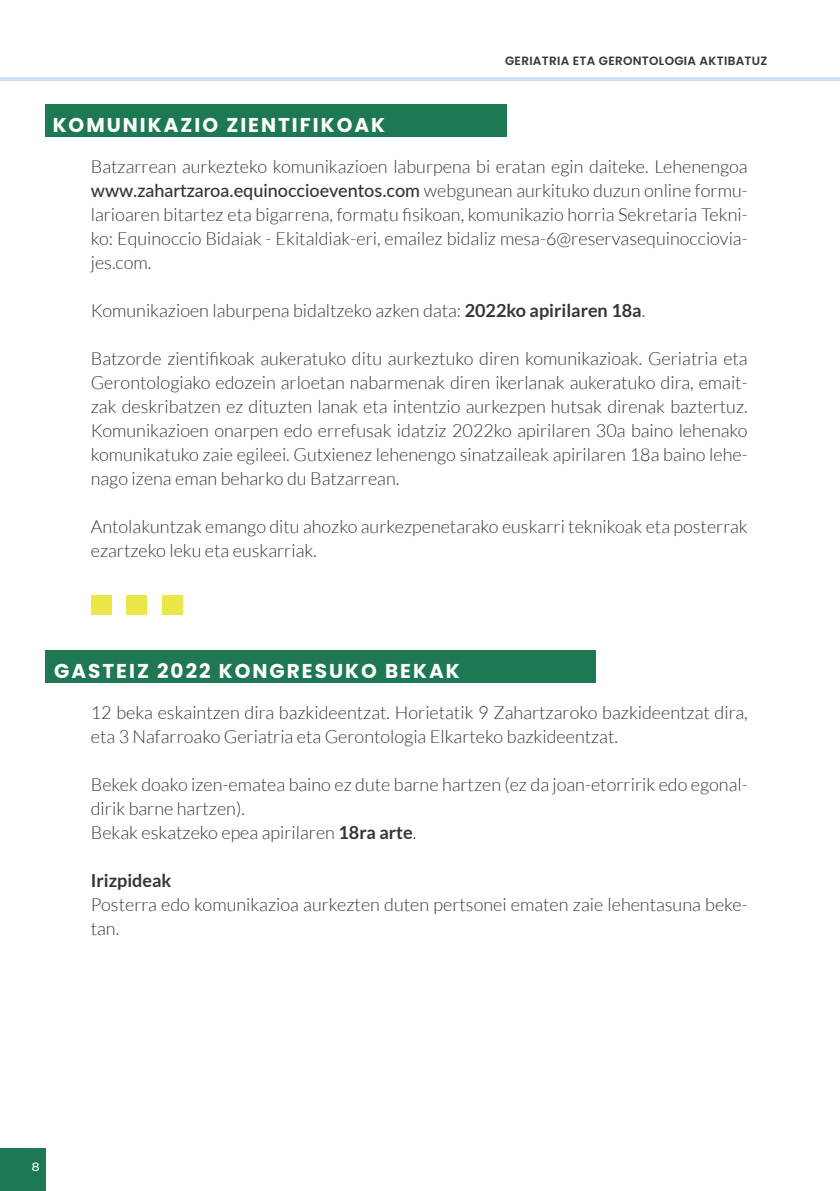
<style>
.page{position:relative;width:840px;height:1191px;background:#fff}
.page>*{position:absolute;margin:0;border:0;box-sizing:border-box;transform-origin:0 0}
.t1{font:700 20px "Poppins";letter-spacing:.1em;color:#fff}
.t2{font:300 18px/24px "Lato";color:#353534}
.t3{font:700 18px "Lato";color:#353534}
.t4{font:600 12px "Poppins";letter-spacing:.025em;color:#373737}
.t5{font:500 12px "Montserrat";color:#fff}
.s1{font-weight:500}
.s2{font-weight:700}
</style>
<div class="page">
<hr style="left:0;top:77px;width:839px;height:4px;background:#cee1ff">
<div style="left:0;top:1148px;width:45px;height:43px;background:#1e7854"></div>
<div style="left:45px;top:104px;width:461px;height:33px;background:#1e7854"></div>
<div style="left:91px;top:595px;width:20px;height:20px;background:#ece748"></div>
<div style="left:126px;top:595px;width:21px;height:20px;background:#ece748"></div>
<div style="left:162px;top:595px;width:20px;height:20px;background:#ece748"></div>
<div style="left:45px;top:650px;width:550px;height:33px;background:#1e7854"></div>
<p class="t1" style="left:53px;top:113px;width:334px">KOMUNIKAZIO ZIENTIFIKOAK</p>
<p class="t4" style="left:505px;top:54px;width:263px">GERIATRIA ETA GERONTOLOGIA AKTIBATUZ</p>
<p class="t2" style="left:91px;top:154px;width:658px;text-align:justify">Batzarrean aurkezteko komunikazioen laburpena bi eratan egin daiteke. Lehenengoa <span class="s1">www.zahartzaroa.equinoccioeventos.com</span> webgunean aurkituko duzun online formu&shy;larioaren bitartez eta bigarrena, formatu fisikoan, komunikazio horria Sekretaria Tekni&shy;ko: Equinoccio Bidaiak - Ekitaldiak-eri, emailez bidaliz mesa-6@reservasequinocciovia&shy;jes.com.</p>
<p class="t2" style="left:91px;top:298px;width:555px">Komunikazioen laburpena bidaltzeko azken data: <span class="s2">2022ko apirilaren 18a</span>.</p>
<p class="t2" style="left:91px;top:346px;width:658px;text-align:justify">Batzorde zientifikoak aukeratuko ditu aurkeztuko diren komunikazioak. Geriatria eta Gerontologiako edozein arloetan nabarmenak diren ikerlanak aukeratuko dira, emait&shy;zak deskribatzen ez dituzten lanak eta intentzio aurkezpen hutsak direnak baztertuz.<br>Komunikazioen onarpen edo errefusak idatziz 2022ko apirilaren 30a baino lehenako komunikatuko zaie egileei. Gutxienez lehenengo sinatzaileak apirilaren 18a baino lehe&shy;nago izena eman beharko du Batzarrean.</p>
<p class="t2" style="left:91px;top:514px;width:658px">Antolakuntzak emango ditu ahozko aurkezpenetarako euskarri teknikoak eta posterrak ezartzeko leku eta euskarriak.</p>
<p class="t1" style="left:54px;top:659px;width:407px">GASTEIZ 2022 KONGRESUKO BEKAK</p>
<p class="t2" style="left:91px;top:700px;width:658px">12 beka eskaintzen dira bazkideentzat. Horietatik 9 Zahartzaroko bazkideentzat dira, eta 3 Nafarroako Geriatria eta Gerontologia Elkarteko bazkideentzat.</p>
<p class="t2" style="left:91px;top:772px;width:658px">Bekek doako izen-ematea baino ez dute barne hartzen (ez da joan-etorririk edo egonal&shy;dirik barne hartzen).<br>Bekak eskatzeko epea apirilaren <span class="s2">18ra arte</span>.</p>
<p class="t3" style="left:91px;top:870px;width:82px">Irizpideak</p>
<p class="t2" style="left:91px;top:892px;width:658px">Posterra edo komunikazioa aurkezten duten pertsonei ematen zaie lehentasuna beke&shy;tan.</p>
<p class="t5" style="left:32px;top:1158px;width:9px">8</p>
</div>
